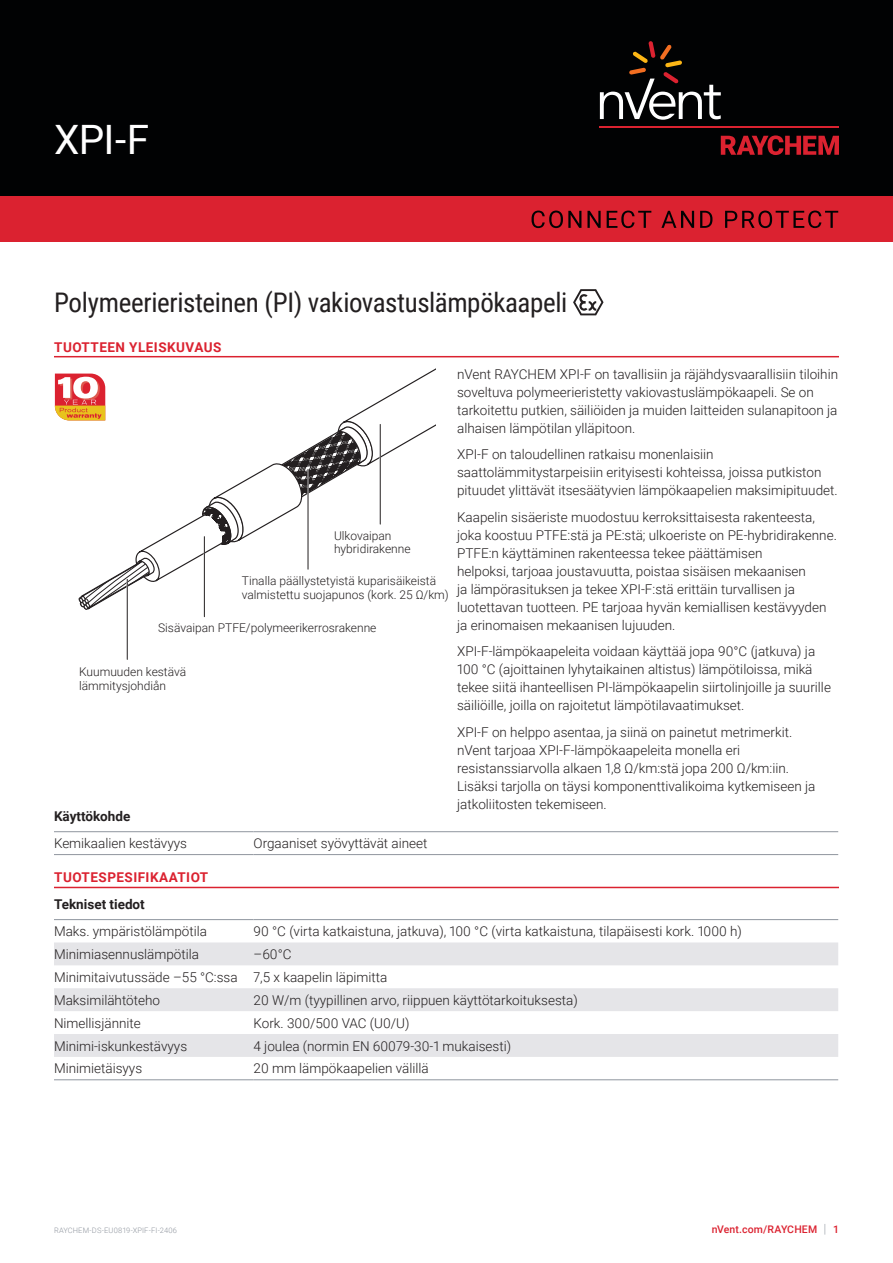
<style>
.page{position:relative;width:893px;height:1263px;background:#fff}
.page>*{position:absolute;margin:0;border:0;box-sizing:border-box;transform-origin:0 0}
.Title_Product_Name{font:40.5px "Roboto";color:#fff}
.Product_Description{font:27px "Roboto Condensed";letter-spacing:-.015em;color:#231f20}
.Bodytext_1{font:300 13.5px/18px "Roboto";color:#231f20}
.Bodytext_2{font:300 13.5px "Roboto";color:#231f20}
.Table_Text{font:300 13.5px "Roboto";color:#231f20}
.Subhead{font:700 13.5px "Roboto";letter-spacing:.035em;color:#db2230}
.Subhead_L-2{font:700 13.5px "Roboto";color:#231f20}
.Caption_text{font:300 12px/13.5px "Roboto";color:#231f20}
.t1{font:500 10.5px "Roboto";letter-spacing:.015em;color:#db2230}
.t2{font:300 7.5px "Roboto";letter-spacing:.015em;color:#8f959e}
.s1{font-weight:300;font-size:12.6px;color:#8f959e}
</style>
<div class="page">
<div style="left:0;top:0;width:893px;height:196px;background:#010203"></div>
<div style="left:0;top:196px;width:893px;height:45px;background:#db2230"></div>
<svg style="left:532px;top:211px;width:306px;height:17px"></svg>
<svg style="left:721px;top:135px;width:118px;height:20px"></svg>
<hr style="left:600px;top:127px;width:239px;height:1px;background:#db2230">
<svg style="left:600px;top:41px;width:121px;height:79px"></svg>
<hr style="left:54px;top:356px;width:785px;height:1px;background:#db2230">
<svg style="left:573px;top:289px;width:30px;height:26px"></svg>
<hr style="left:54px;top:887px;width:785px;height:1px;background:#db2230">
<hr style="left:54px;top:831px;width:200px;height:1px;background:#8f959e">
<hr style="left:254px;top:831px;width:584px;height:1px;background:#8f959e">
<hr style="left:54px;top:854px;width:200px;height:1px;background:#8f959e">
<hr style="left:254px;top:854px;width:584px;height:1px;background:#8f959e">
<svg style="left:54px;top:942px;width:784px;height:115px;fill:#e5e5e8"></svg>
<hr style="left:54px;top:1079px;width:200px;height:1px;background:#8f959e">
<hr style="left:254px;top:1079px;width:584px;height:1px;background:#8f959e">
<hr style="left:54px;top:919px;width:200px;height:1px;background:#8f959e">
<hr style="left:254px;top:919px;width:584px;height:1px;background:#8f959e">
<hr style="left:127px;top:579px;width:1px;height:80px;background:#231f20">
<hr style="left:204px;top:537px;width:1px;height:80px;background:#231f20">
<svg style="left:55px;top:368px;width:381px;height:242px"></svg>
<p class="Title_Product_Name" style="left:54px;top:111px;width:97px">XPI-F</p>
<p class="Product_Description" style="left:54px;top:284px;width:515px">Polymeerieristeinen (PI) vakiovastuslämpökaapeli</p>
<p class="Subhead" style="left:54px;top:337px;width:169px">TUOTTEEN YLEISKUVAUS</p>
<p class="Bodytext_1" style="left:457px;top:364px;width:383px">nVent RAYCHEM XPI-F on tavallisiin ja räjähdysvaarallisiin tiloihin soveltuva polymeerieristetty vakiovastuslämpökaapeli. Se on tarkoitettu putkien, säiliöiden ja muiden laitteiden sulanapitoon ja alhaisen lämpötilan ylläpitoon.</p>
<p class="Bodytext_1" style="left:457px;top:445px;width:382px">XPI-F on taloudellinen ratkaisu monenlaisiin saattolämmitystarpeisiin erityisesti kohteissa, joissa putkiston pituudet ylittävät itsesäätyvien lämpökaapelien maksimipituudet.</p>
<p class="Bodytext_1" style="left:457px;top:507px;width:381px">Kaapelin sisäeriste muodostuu kerroksittaisesta rakenteesta, joka koostuu PTFE:stä ja PE:stä; ulkoeriste on PE-hybridirakenne.<br>PTFE:n käyttäminen rakenteessa tekee päättämisen<br>helpoksi, tarjoaa joustavuutta, poistaa sisäisen mekaanisen<br>ja lämpörasituksen ja tekee XPI-F:stä erittäin turvallisen ja luotettavan tuotteen. PE tarjoaa hyvän kemiallisen kestävyyden ja erinomaisen mekaanisen lujuuden.</p>
<p class="Bodytext_1" style="left:457px;top:642px;width:375px">XPI-F-lämpökaapeleita voidaan käyttää jopa 90°C (jatkuva) ja 100 °C (ajoittainen lyhytaikainen altistus) lämpötiloissa, mikä tekee siitä ihanteellisen PI-lämpökaapelin siirtolinjoille ja suurille säiliöille, joilla on rajoitetut lämpötilavaatimukset.</p>
<p class="Bodytext_1" style="left:457px;top:722px;width:360px">XPI-F on helppo asentaa, ja siinä on painetut metrimerkit. nVent tarjoaa XPI-F-lämpökaapeleita monella eri resistanssiarvolla alkaen 1,8 Ω/km:stä jopa 200 Ω/km:iin.<br>Lisäksi tarjolla on täysi komponenttivalikoima kytkemiseen ja jatkoliitosten tekemiseen.</p>
<p class="Caption_text" style="left:334px;top:528px;width:78px">Ulkovaipan hybridirakenne</p>
<p class="Caption_text" style="left:242px;top:574px;width:208px">Tinalla päällystetyistä kuparisäikeistä valmistettu suojapunos (kork. 25 Ω/km)</p>
<p class="Caption_text" style="left:158px;top:620px;width:220px">Sisävaipan PTFE/polymeerikerrosrakenne</p>
<p class="Caption_text" style="left:79px;top:664px;width:109px">Kuumuuden kestävä lämmitysjohdiån</p>
<p class="Subhead_L-2" style="left:54px;top:807px;width:78px">Käyttökohde</p>
<p class="Bodytext_2" style="left:54px;top:834px;width:135px">Kemikaalien kestävyys</p>
<p class="Bodytext_2" style="left:254px;top:834px;width:175px">Orgaaniset syövyttävät aineet</p>
<p class="Subhead" style="left:54px;top:868px;width:156px">TUOTESPESIFIKAATIOT</p>
<p class="Subhead_L-2" style="left:54px;top:895px;width:92px">Tekniset tiedot</p>
<p class="Bodytext_2" style="left:54px;top:922px;width:155px">Maks. ympäristölämpötila</p>
<p class="Bodytext_2" style="left:254px;top:922px;width:490px">90 °C (virta katkaistuna, jatkuva), 100 °C (virta katkaistuna, tilapäisesti kork. 1000 h)</p>
<p class="Bodytext_2" style="left:54px;top:945px;width:147px">Minimiasennuslämpötila</p>
<p class="Bodytext_2" style="left:254px;top:945px;width:40px">–60°C</p>
<p class="Bodytext_2" style="left:54px;top:968px;width:185px">Minimitaivutussäde –55 °C:ssa</p>
<p class="Bodytext_2" style="left:254px;top:968px;width:135px">7,5 x kaapelin läpimitta</p>
<p class="Bodytext_2" style="left:54px;top:990px;width:108px">Maksimilähtöteho</p>
<p class="Bodytext_2" style="left:254px;top:990px;width:326px">20 W/m (tyypillinen arvo, riippuen käyttötarkoituksesta)</p>
<p class="Bodytext_2" style="left:54px;top:1013px;width:88px">Nimellisjännite</p>
<p class="Bodytext_2" style="left:254px;top:1013px;width:157px">Kork. 300/500 VAC (U0/U)</p>
<p class="Bodytext_2" style="left:54px;top:1036px;width:135px">Minimi-iskunkestävyys</p>
<p class="Bodytext_2" style="left:254px;top:1036px;width:259px">4 joulea (normin EN 60079-30-1 mukaisesti)</p>
<p class="Table_Text" style="left:54px;top:1059px;width:90px">Minimietäisyys</p>
<p class="Table_Text" style="left:254px;top:1059px;width:177px">20 mm lämpökaapelien välillä</p>
<p class="t2" style="left:54px;top:1225px;width:125px">RAYCHEM-DS-EU0819-XPIF-FI-2406</p>
<p class="t1" style="left:712px;top:1222px;width:129px">nVent.com/RAYCHEM <span class="s1">|</span> 1</p>
</div>
